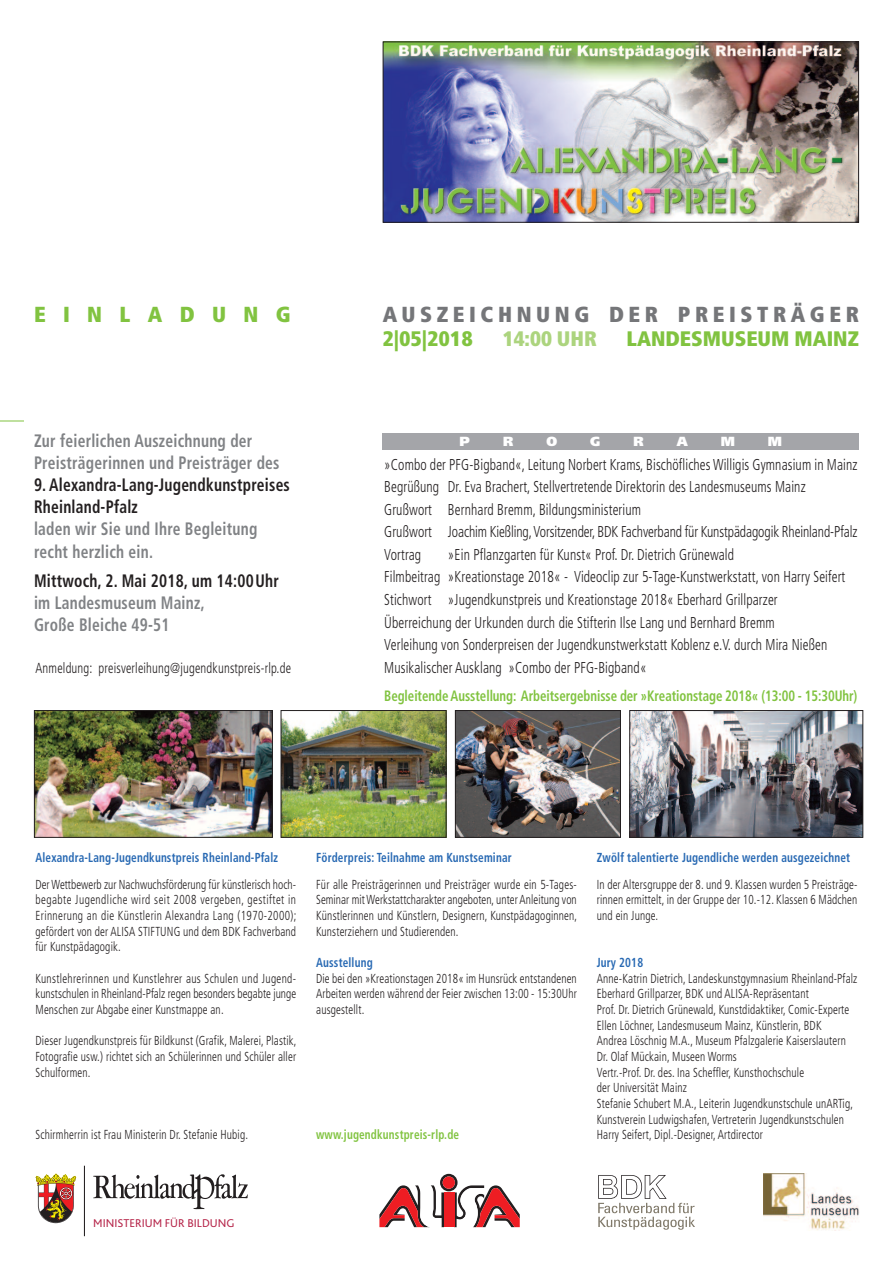
<style>
.page{position:relative;width:893px;height:1263px;background:#fff}
.page>*{position:absolute;margin:0;border:0;box-sizing:border-box;transform-origin:0 0}
.t1{font:900 condensed 21.75px "Frutiger";letter-spacing:.21em;color:#757679}
.t2{font:900 condensed 21.75px "Frutiger";letter-spacing:.8em;color:#81c340}
.t3{font:900 condensed 21px "Frutiger";color:#81c340}
.t4{font:900 condensed 21px "Frutiger";color:#acd47e}
.t5{font:700 condensed 18px/22px "Frutiger";letter-spacing:.015em;color:#808285;scale:.86 1}
.t6{font:700 condensed 18px/22px "Frutiger";letter-spacing:.015em;color:#231f20;scale:.86 1}
.t7{font:300 condensed 15.75px/22.6px "Frutiger";letter-spacing:.01em;color:#231f20;scale:.86 1}
.t8{font:700 condensed 15px "Frutiger";letter-spacing:-.005em;color:#81c340;scale:.86 1}
.t9{font:300 condensed 14.55px "Frutiger";letter-spacing:.015em;color:#231f20;scale:.86 1}
.t10{font:900 13.2px "Frutiger";color:#fff}
.t11{font:300 condensed 13.05px/15.6px "Frutiger";letter-spacing:.015em;color:#231f20;text-align:justify;scale:.86 1}
.t12{font:700 condensed 13.05px "Frutiger";letter-spacing:.015em;color:#2869b3;scale:.86 1}
.t13{font:700 condensed 13.05px "Frutiger";letter-spacing:.015em;color:#81c340;scale:.86 1}
.t14{font:11.85px "Bliss 2";color:#b6274b}
</style>
<div class="page">
<img style="left:385px;top:44px;width:472px;height:177px">
<div style="left:383px;top:42px;width:476px;height:181px;border:1px solid #231f20"></div>
<svg style="left:36px;top:1173px;width:40px;height:50px"></svg>
<svg style="left:93px;top:1174px;width:155px;height:35px"></svg>
<hr style="left:84px;top:1166px;width:1px;height:70px;background:#231f20">
<svg style="left:0;top:421px;width:24px;height:1px"></svg>
<svg style="left:598px;top:1175px;width:97px;height:55px"></svg>
<img style="left:764px;top:1173px;width:96px;height:57px">
<svg style="left:379px;top:1174px;width:141px;height:53px"></svg>
<div style="left:383px;top:434px;width:476px;height:16px;background:#a4a5a9"></div>
<img style="left:457px;top:712px;width:162px;height:124px">
<div style="left:455px;top:710px;width:166px;height:128px;border:1px solid #231f20"></div>
<img style="left:631px;top:712px;width:230px;height:124px">
<div style="left:629px;top:710px;width:234px;height:128px;border:1px solid #231f20"></div>
<img style="left:283px;top:712px;width:161px;height:124px">
<div style="left:281px;top:710px;width:165px;height:128px;border:1px solid #231f20"></div>
<img style="left:36px;top:712px;width:235px;height:124px">
<div style="left:34px;top:710px;width:239px;height:128px;border:1px solid #231f20"></div>
<h1 class="t2" style="left:34px;top:306px;width:258px">EINLADUNG</h1>
<h3 class="t5" style="left:34px;top:431px;width:287px">Zur feierlichen Auszeichnung der<br>Preisträgerinnen und Preisträger des</h3>
<h3 class="t6" style="left:34px;top:475px;width:299px">9. Alexandra-Lang-Jugendkunstpreises<br>Rheinland-Pfalz</h3>
<h3 class="t5" style="left:34px;top:520px;width:261px">laden wir Sie und Ihre Begleitung recht herzlich ein.</h3>
<h3 class="t6" style="left:34px;top:571px;width:286px">Mittwoch, 2. Mai 2018, um 14:00Uhr</h3>
<h3 class="t5" style="left:34px;top:593px;width:200px">im Landesmuseum Mainz,<br>Große Bleiche 49-51</h3>
<p class="t9" style="left:36px;top:662px;width:299px">Anmeldung: preisverleihung@jugendkunstpreis-rlp.de</p>
<h1 class="t1" style="left:383px;top:306px;width:478px">AUSZEICHNUNG DER PREISTRÄGER</h1>
<h2 class="t3" style="left:383px;top:330px;width:91px">2|05|2018</h2>
<h2 class="t4" style="left:503px;top:330px;width:96px">14:00 UHR</h2>
<h2 class="t3" style="left:626px;top:330px;width:234px">LANDESMUSEUM MAINZ</h2>
<p class="t10" style="left:460px;top:436px;width:12px">P</p>
<p class="t10" style="left:503px;top:436px;width:12px">R</p>
<p class="t10" style="left:546px;top:436px;width:12px">O</p>
<p class="t10" style="left:590px;top:436px;width:12px">G</p>
<p class="t10" style="left:633px;top:436px;width:12px">R</p>
<p class="t10" style="left:677px;top:436px;width:12px">A</p>
<p class="t10" style="left:721px;top:436px;width:16px">M</p>
<p class="t10" style="left:768px;top:436px;width:16px">M</p>
<p class="t7" style="left:384px;top:454px;width:552px">»Combo der PFG-Bigband«, Leitung Norbert Krams, Bischöfliches Willigis Gymnasium in Mainz Begrüßung Dr. Eva Brachert, Stellvertretende Direktorin des Landesmuseums Mainz Grußwort Bernhard Bremm, Bildungsministerium<br>Grußwort Joachim Kießling,Vorsitzender, BDK Fachverband für Kunstpädagogik Rheinland-Pfalz Vortrag</p>
<p class="t7" style="left:384px;top:544px;width:538px;text-indent:64px">»Ein Pflanzgarten für Kunst« Prof. Dr. Dietrich Grünewald<br>Filmbeitrag »Kreationstage 2018« - Videoclip zur 5-Tage-Kunstwerkstatt, von Harry Seifert Stichwort »Jugendkunstpreis und Kreationstage 2018« Eberhard Grillparzer Überreichung der Urkunden durch die Stifterin Ilse Lang und Bernhard Bremm<br>Verleihung von Sonderpreisen der Jugendkunstwerkstatt Koblenz e.V. durch Mira Nießen Musikalischer Ausklang »Combo der PFG-Bigband«</p>
<p class="t8" style="left:384px;top:689px;width:552px">Begleitende Ausstellung: Arbeitsergebnisse der »Kreationstage 2018« (13:00 - 15:30Uhr)</p>
<p class="t12" style="left:36px;top:852px;width:283px">Alexandra-Lang-Jugendkunstpreis Rheinland-Pfalz</p>
<p class="t11" style="left:36px;top:877px;width:305px">DerWettbewerb zur Nachwuchsförderung für künstlerisch hoch&shy;begabte Jugendliche wird seit 2008 vergeben, gestiftet in Erinnerung an die Künstlerin Alexandra Lang (1970-2000); gefördert von der ALISA STIFTUNG und dem BDK Fachverband für Kunstpädagogik.</p>
<p class="t11" style="left:36px;top:971px;width:305px">Kunstlehrerinnen und Kunstlehrer aus Schulen und Jugend&shy;kunstschulen in Rheinland-Pfalz regen besonders begabte junge Menschen zur Abgabe einer Kunstmappe an.</p>
<p class="t11" style="left:36px;top:1034px;width:305px">Dieser Jugendkunstpreis für Bildkunst (Grafik, Malerei, Plastik, Fotografie usw.) richtet sich an Schülerinnen und Schüler aller Schulformen.</p>
<p class="t12" style="left:316px;top:852px;width:229px">Förderpreis: Teilnahme am Kunstseminar</p>
<p class="t11" style="left:316px;top:877px;width:305px">Für alle Preisträgerinnen und Preisträger wurde ein 5-Tages-Seminar mitWerkstattcharakter angeboten, unter Anleitung von Künstlerinnen und Künstlern, Designern, Kunstpädagoginnen, Kunsterziehern und Studierenden.</p>
<p class="t12" style="left:316px;top:957px;width:67px">Ausstellung</p>
<p class="t11" style="left:316px;top:971px;width:305px">Die bei den »Kreationstagen 2018« im Hunsrück entstandenen Arbeiten werden während der Feier zwischen 13:00 - 15:30Uhr ausgestellt.</p>
<p class="t11" style="left:36px;top:1128px;width:249px">Schirmherrin ist Frau Ministerin Dr. Stefanie Hubig.</p>
<p class="t13" style="left:316px;top:1129px;width:168px">www.jugendkunstpreis-rlp.de</p>
<p class="t12" style="left:597px;top:852px;width:296px">Zwölf talentierte Jugendliche werden ausgezeichnet</p>
<p class="t11" style="left:597px;top:877px;width:305px">In der Altersgruppe der 8. und 9. Klassen wurden 5 Preisträge&shy;rinnen ermittelt, in der Gruppe der 10.-12. Klassen 6 Mädchen und ein Junge.</p>
<p class="t12" style="left:597px;top:957px;width:55px">Jury 2018</p>
<p class="t11" style="left:597px;top:971px;width:305px;text-align:left">Anne-Katrin Dietrich, Landeskunstgymnasium Rheinland-Pfalz Eberhard Grillparzer, BDK und ALISA-Repräsentant<br>Prof. Dr. Dietrich Grünewald, Kunstdidaktiker, Comic-Experte Ellen Löchner, Landesmuseum Mainz, Künstlerin, BDK<br>Andrea Löschnig M.A., Museum Pfalzgalerie Kaiserslautern Dr. Olaf Mückain, Museen Worms<br>Vertr.-Prof. Dr. des. Ina Scheffler, Kunsthochschule<br>der Universität Mainz<br>Stefanie Schubert M.A., Leiterin Jugendkunstschule unARTig, Kunstverein Ludwigshafen, Vertreterin Jugendkunstschulen Harry Seifert, Dipl.-Designer, Artdirector</p>
<p class="t14" style="left:93px;top:1219px;width:143px">MINISTERIUM FÜR BILDUNG</p>
</div>
